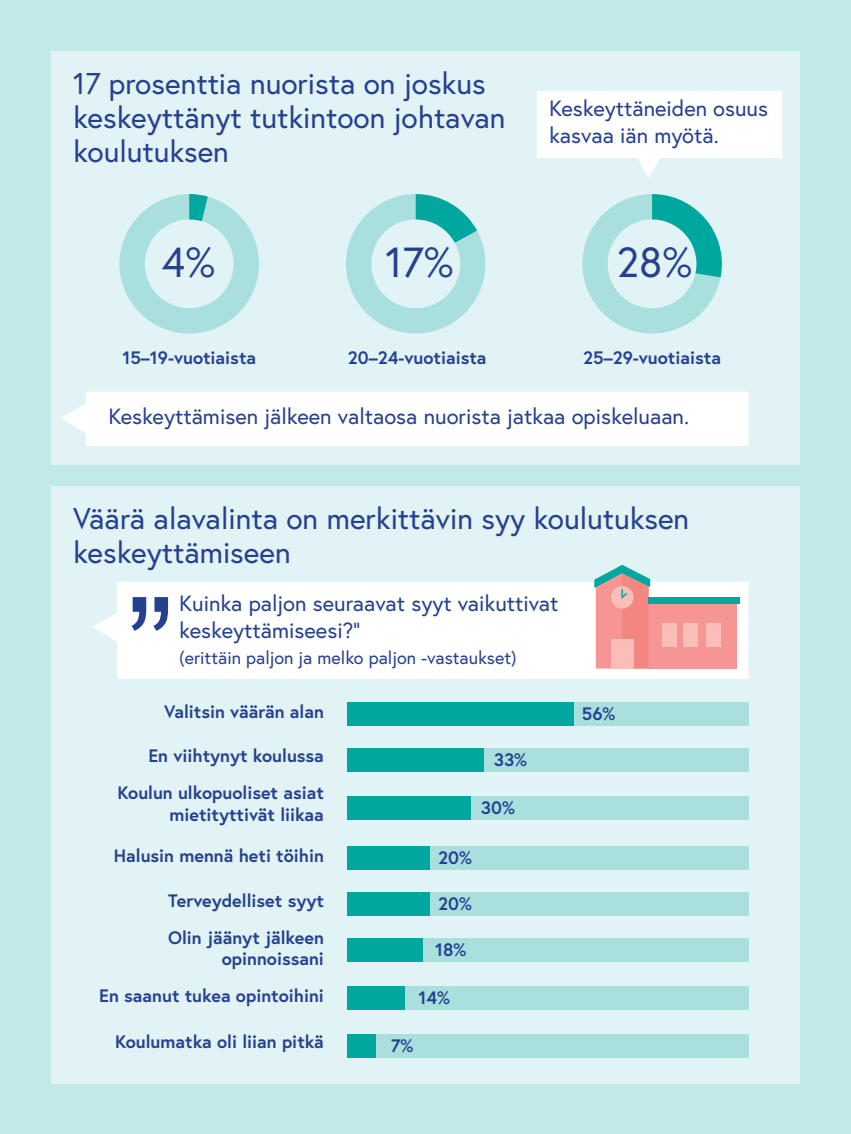
<style>
.page{position:relative;width:851px;height:1134px;background:#fff}
.page>*{position:absolute;margin:0;border:0;box-sizing:border-box;transform-origin:0 0}
.t1{font:144px "Arial";color:#25408f}
.t2{font:42px "Europa";color:#25408f}
.t3{font:30px/34px "Europa";color:#25408f}
.t4{font:22px/26.4px "Europa";color:#25408f}
.t5{font:700 18px/36.4px "Europa";color:#25408f;text-align:right}
.t6{font:18px "Europa";color:#25408f}
</style>
<div class="page">
<div style="left:0;top:0;width:850px;height:1134px;background:linear-gradient(to right,#c0e9e7,#c0e9e7)"></div>
<div style="left:51px;top:51px;width:748px;height:414px;background:#e1f3f4"></div>
<div style="left:51px;top:486px;width:748px;height:597px;background:#e1f3f4"></div>
<div style="left:536px;top:91px;width:245px;height:66px;background:#fff"></div>
<div style="left:117px;top:582px;width:631px;height:97px;background:#fff"></div>
<svg style="left:93px;top:612px;width:26px;height:31px"></svg>
<div style="left:61px;top:392px;width:687px;height:54px;background:#fff"></div>
<div style="left:348px;top:702px;width:400px;height:23px;background:#a9e0de"></div>
<div style="left:348px;top:892px;width:400px;height:23px;background:#a9e0de"></div>
<div style="left:348px;top:748px;width:400px;height:23px;background:#a9e0de"></div>
<div style="left:348px;top:938px;width:400px;height:23px;background:#a9e0de"></div>
<div style="left:348px;top:796px;width:400px;height:23px;background:#a9e0de"></div>
<div style="left:348px;top:986px;width:400px;height:23px;background:#a9e0de"></div>
<div style="left:348px;top:846px;width:400px;height:23px;background:#a9e0de"></div>
<div style="left:348px;top:1034px;width:400px;height:23px;background:#a9e0de"></div>
<div style="left:347px;top:702px;width:226px;height:23px;background:#00a79e"></div>
<div style="left:347px;top:892px;width:82px;height:23px;background:#00a79e"></div>
<div style="left:347px;top:748px;width:137px;height:23px;background:#00a79e"></div>
<div style="left:347px;top:938px;width:75px;height:23px;background:#00a79e"></div>
<div style="left:347px;top:796px;width:124px;height:23px;background:#00a79e"></div>
<div style="left:347px;top:986px;width:58px;height:23px;background:#00a79e"></div>
<div style="left:347px;top:846px;width:82px;height:23px;background:#00a79e"></div>
<div style="left:347px;top:1034px;width:29px;height:23px;background:#00a79e"></div>
<div style="left:648px;top:599px;width:88px;height:69px;background:#f69694"></div>
<div style="left:648px;top:597px;width:91px;height:7px;background:#00a79e"></div>
<svg style="left:594px;top:565px;width:56px;height:103px;background:#dc9f9c"></svg>
<div style="left:706px;top:623px;width:14px;height:24px;background:#fabdb8"></div>
<div style="left:683px;top:623px;width:14px;height:24px;background:#fabdb8"></div>
<div style="left:662px;top:623px;width:14px;height:24px;background:#fabdb8"></div>
<div style="left:611px;top:639px;width:22px;height:29px;background:#fabdb8"></div>
<svg style="left:634px;top:157px;width:30px;height:21px"></svg>
<svg style="left:119px;top:194px;width:140px;height:140px"></svg>
<svg style="left:346px;top:194px;width:139px;height:140px"></svg>
<svg style="left:582px;top:194px;width:139px;height:140px"></svg>
<h3 class="t3" style="left:73px;top:66px;width:434px">17 prosenttia nuorista on joskus keskeyttänyt tutkintoon johtavan koulutuksen</h3>
<p class="t4" style="left:549px;top:95px;width:220px">Keskeyttäneiden osuus kasvaa iän myötä.</p>
<h2 class="t2" style="left:162px;top:236px;width:55px">4%</h2>
<h2 class="t2" style="left:385px;top:236px;width:70px">17%</h2>
<h2 class="t2" style="left:616px;top:236px;width:77px">28%</h2>
<p class="t5" style="left:122px;top:338px;width:135px">15–19-vuotiaista</p>
<p class="t5" style="left:348px;top:338px;width:140px">20–24-vuotiaista</p>
<p class="t5" style="left:583px;top:338px;width:139px">25–29-vuotiaista</p>
<p class="t4" style="left:108px;top:402px;width:582px">Keskeyttämisen jälkeen valtaosa nuorista jatkaa opiskeluaan.</p>
<h3 class="t3" style="left:73px;top:500px;width:617px">Väärä alavalinta on merkittävin syy koulutuksen keskeyttämiseen</h3>
<p class="t4" style="left:179px;top:590px;width:380px">Kuinka paljon seuraavat syyt vaikuttivat keskeyttämiseesi?”</p>
<p class="t6" style="left:179px;top:646px;width:339px">(erittäin paljon ja melko paljon -vastaukset)</p>
<h1 class="t1" style="left:126px;top:556px;width:49px">”</h1>
<p class="t5" style="left:164px;top:693px;width:161px">Valitsin väärän alan</p>
<p class="t5" style="left:118px;top:736px;width:208px;line-height:37.6px">En viihtynyt koulussa<br>Koulun ulkopuoliset asiat</p>
<p class="t5" style="left:169px;top:796px;width:156px">mietityttivät liikaa</p>
<p class="t5" style="left:114px;top:837px;width:211px">Halusin mennä heti töihin</p>
<p class="t5" style="left:168px;top:882px;width:157px;text-align:left">Terveydelliset syyt<br>Olin jäänyt jälkeen</p>
<p class="t5" style="left:99px;top:940px;width:226px">opinnoissani<br>En saanut tukea opintoihini</p>
<p class="t5" style="left:115px;top:1023px;width:210px">Koulumatka oli liian pitkä</p>
<p class="t5" style="left:493px;top:741px;width:35px">33%</p>
<p class="t5" style="left:481px;top:789px;width:35px">30%</p>
<p class="t5" style="left:438px;top:839px;width:35px">20%</p>
<p class="t5" style="left:438px;top:885px;width:35px">20%</p>
<p class="t5" style="left:435px;top:931px;width:33px">18%</p>
<p class="t5" style="left:418px;top:979px;width:33px">14%</p>
<p class="t5" style="left:391px;top:1027px;width:24px">7%</p>
<p class="t5" style="left:581px;top:695px;width:35px">56%</p>
</div>
